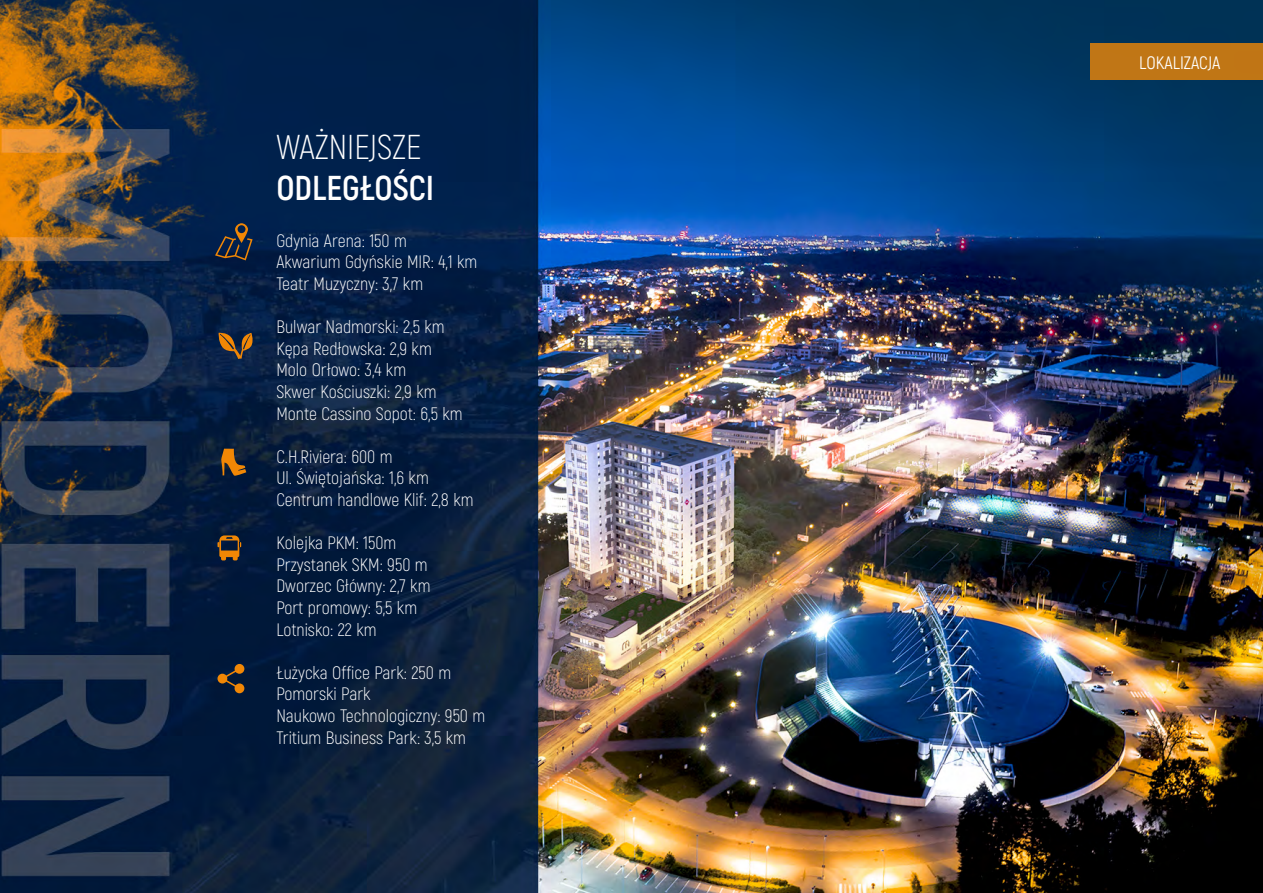
<style>
.page{position:relative;width:1263px;height:893px;background:#fff}
.page>*{position:absolute;margin:0;border:0;box-sizing:border-box;transform-origin:0 0}
.t1{font:300 34.5px "Akrobat";color:#fff}
.t2{font:700 34.5px "Akrobat";color:#fff}
.t3{font:300 18px/21.6px "Akrobat";color:#fff}
.t4{font:18px "Akrobat";color:#fff}
</style>
<div class="page">
<img style="left:0;top:0;width:1263px;height:893px">
<svg style="left:217px;top:535px;width:24px;height:25px"></svg>
<svg style="left:215px;top:223px;width:38px;height:37px"></svg>
<svg style="left:217px;top:664px;width:27px;height:29px"></svg>
<svg style="left:221px;top:449px;width:25px;height:27px"></svg>
<svg style="left:218px;top:332px;width:36px;height:27px"></svg>
<div style="left:1090px;top:43px;width:173px;height:37px;background:#c07615"></div>
<h1 class="t1" style="left:276px;top:126px;width:147px">WAŻNIEJSZE</h1>
<h1 class="t2" style="left:276px;top:166px;width:159px">ODLEGŁOŚCI</h1>
<p class="t3" style="left:276px;top:230px;width:203px">Gdynia Arena: 150 m<br>Akwarium Gdyńskie MIR: 4,1 km<br>Teatr Muzyczny: 3,7 km</p>
<p class="t3" style="left:276px;top:316px;width:188px">Bulwar Nadmorski: 2,5 km<br>Kępa Redłowska: 2,9 km<br>Molo Orłowo: 3,4 km<br>Skwer Kościuszki: 2,9 km<br>Monte Cassino Sopot: 6,5 km</p>
<p class="t3" style="left:276px;top:446px;width:199px">C.H.Riviera: 600 m<br>Ul. Świętojańska: 1,6 km<br>Centrum handlowe Klif: 2,8 km</p>
<p class="t3" style="left:276px;top:532px;width:156px">Kolejka PKM: 150m<br>Przystanek SKM: 950 m<br>Dworzec Główny: 2,7 km<br>Port promowy: 5,5 km<br>Lotnisko: 22 km</p>
<p class="t3" style="left:276px;top:662px;width:210px">Łużycka Office Park: 250 m<br>Pomorski Park<br>Naukowo Technologiczny: 950 m<br>Tritium Business Park: 3,5 km</p>
<p class="t4" style="left:1139px;top:52px;width:83px">LOKALIZACJA</p>
</div>
